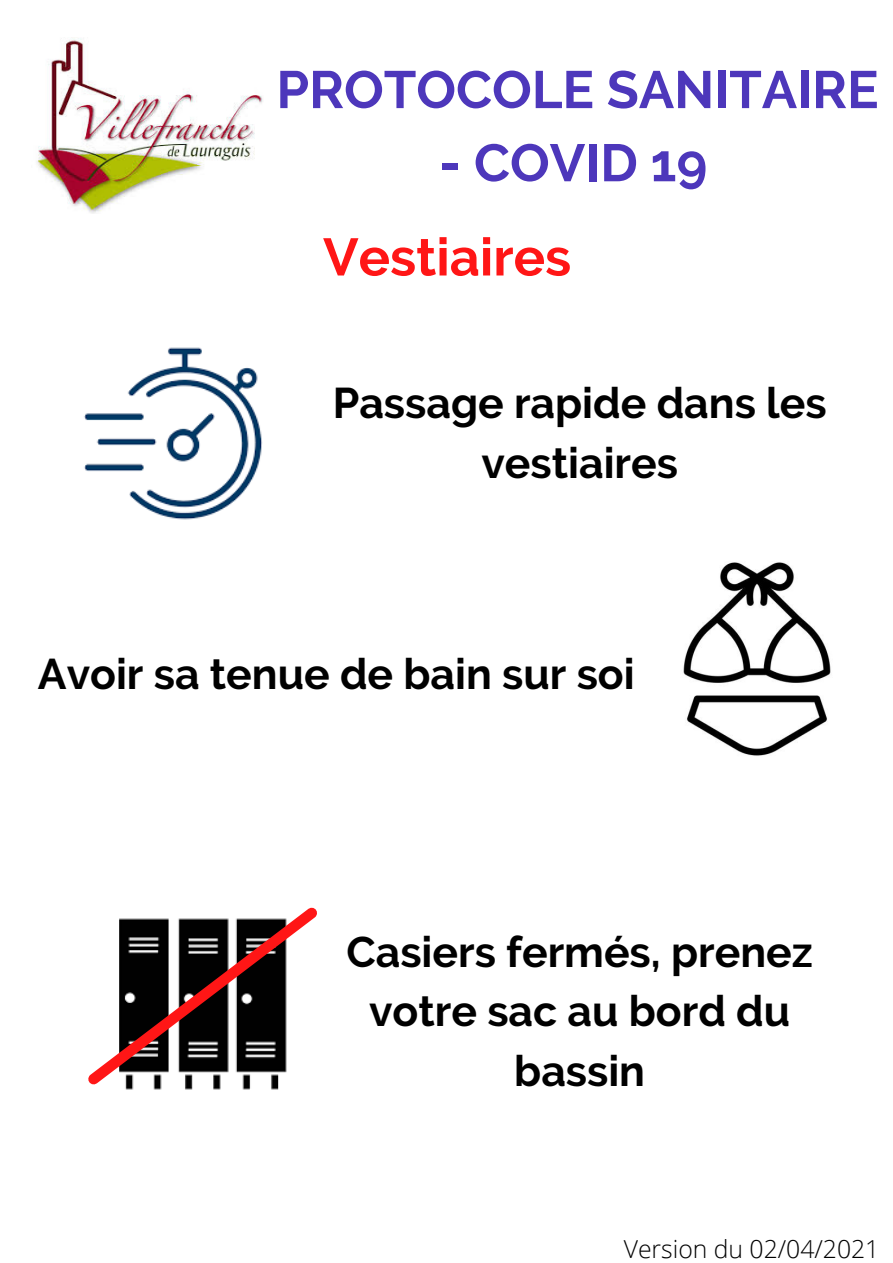
<style>
.page{position:relative;width:893px;height:1263px;background:#fff}
.page>*{position:absolute;margin:0;border:0;box-sizing:border-box;transform-origin:0 0}
.t1{font:700 52.5px "Raleway";color:#4d37bb}
.t2{font:700 52.5px "Raleway";color:#ff1616}
.t3{font:700 42.75px/59.6px "Raleway";color:#000;text-align:center}
.t4{font:300 24.75px "Open Sans";color:#000}
</style>
<div class="page">
<img style="left:37px;top:38px;width:226px;height:175px">
<img style="left:84px;top:347px;width:178px;height:173px">
<img style="left:683px;top:562px;width:148px;height:194px">
<svg style="left:88px;top:907px;width:229px;height:183px"></svg>
<p class="t1" style="left:276px;top:59px;width:604px">PROTOCOLE SANITAIRE</p>
<p class="t1" style="left:439px;top:132px;width:269px">- COVID 19</p>
<p class="t2" style="left:323px;top:226px;width:250px">Vestiaires</p>
<p class="t3" style="left:333px;top:373px;width:495px">Passage rapide dans les vestiaires</p>
<p class="t3" style="left:38px;top:644px;width:598px">Avoir sa tenue de bain sur soi</p>
<p class="t3" style="left:346px;top:922px;width:468px">Casiers fermés, prenez votre sac au bord du bassin</p>
<p class="t4" style="left:624px;top:1231px;width:257px">Version du 02/04/2021</p>
</div>
